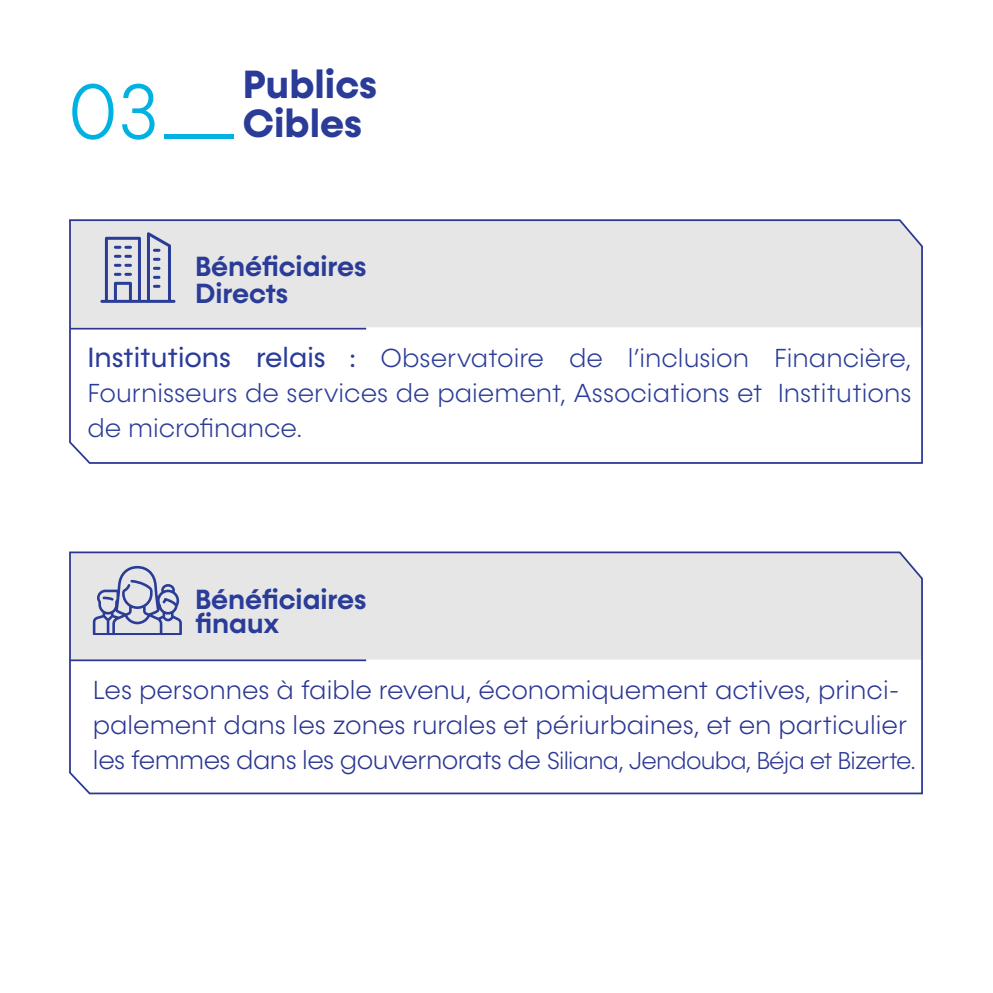
<style>
.page{position:relative;width:993px;height:993px;background:#fff}
.page>*{position:absolute;margin:0;border:0;box-sizing:border-box;transform-origin:0 0}
.t1{font:300 78.4px "Konnect";color:#00b2e1}
.t2{font:700 39.55px/38.5px "Konnect";color:#2a3c98}
.t3{font:600 28px/28px "Konnect";color:#2a3c98}
.t4{font:300 26.25px/35px "Konnect";color:#2a3c98;text-align:justify}
.t5{font:300 26.25px/35px "Konnect";color:#2a3692}
.t6{font:300 24.5px "Konnect";letter-spacing:-.03em;color:#2a3692}
.s1{font-weight:400;font-size:28px}
.s2{font-weight:400}
.s3{font-size:26.25px}
</style>
<div class="page">
<hr style="left:165px;top:134px;width:69px;height:4px;background:#00b2e1">
<svg style="left:69px;top:219px;width:854px;height:245px"></svg>
<hr style="left:70px;top:327px;width:296px;height:2px;background:#2a3692">
<svg style="left:100px;top:232px;width:75px;height:71px;background:#afb4cf"></svg>
<svg style="left:69px;top:551px;width:854px;height:243px"></svg>
<svg style="left:93px;top:565px;width:89px;height:67px;background:#b8bcd2"></svg>
<hr style="left:93px;top:632px;width:89px;height:2px;background:#2a3c98">
<h1 class="t1" style="left:67px;top:67px;width:93px">03</h1>
<h2 class="t2" style="left:243px;top:66px;width:135px">Publics<br>Cibles</h2>
<p class="t3" style="left:195px;top:252px;width:173px">Bénéficiaires<br>Directs</p>
<p class="t4" style="left:87px;top:341px;width:825px"><span class="s1">Institutions relais</span> <span class="s2">:</span> Observatoire de l’inclusion Financière, Fournisseurs de services de paiement, Associations et Institutions de microfinance.</p>
<p class="t3" style="left:195px;top:587px;width:173px;line-height:24.5px">Bénéficiaires finaux</p>
<p class="t5" style="left:93px;top:673px;width:815px">Les personnes à faible revenu, économiquement actives, princi&shy;palement dans les zones rurales et périurbaines, et en particulier</p>
<p class="t6" style="left:93px;top:746px;width:824px"><span class="s3">les femmes dans les gouvernorats de</span> Siliana, Jendouba, Béja et Bizerte.</p>
</div>
